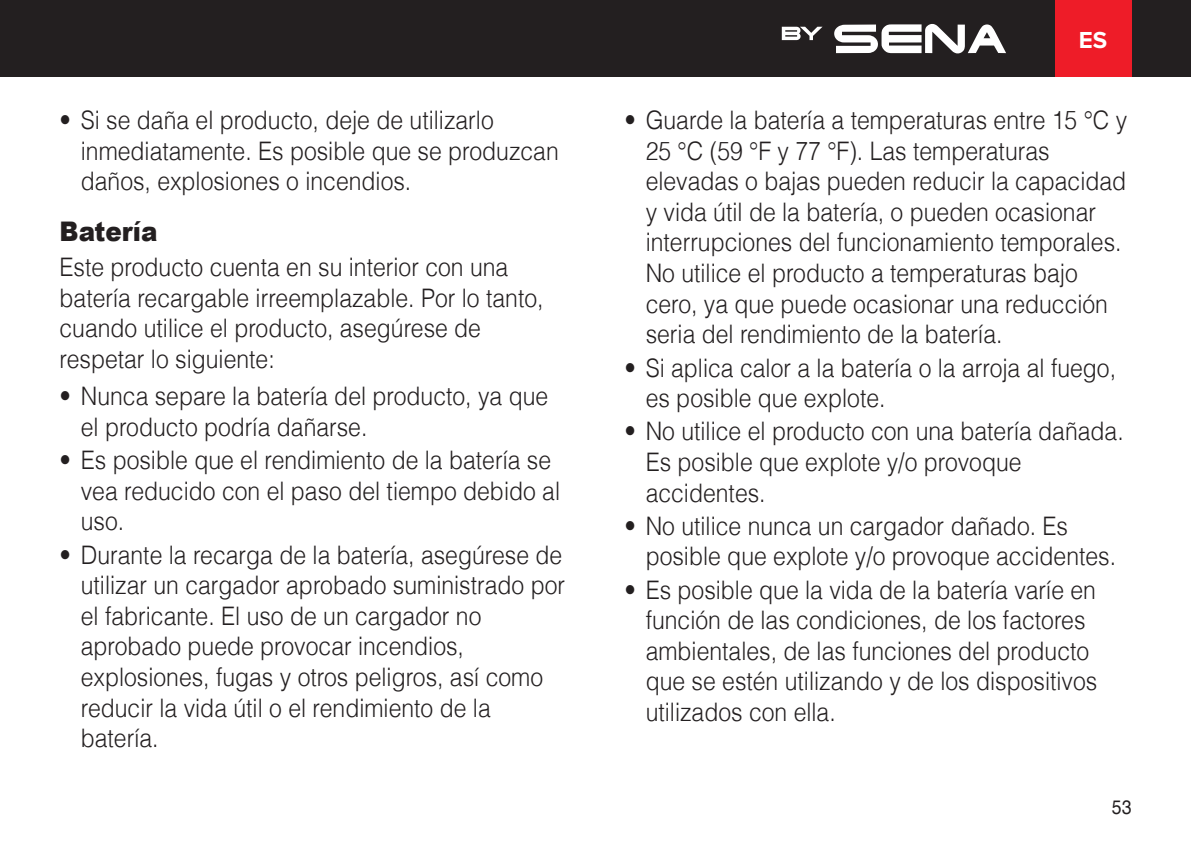
<style>
.page{position:relative;width:1191px;height:851px;background:#fff}
.page>*{position:absolute;margin:0;border:0;box-sizing:border-box;transform-origin:0 0}
.t1{font:900 27px "Arial";color:#231f20;scale:.91 1}
.t2{font:300 25.5px/30.6px "Helvetica LT";color:#231f20;scale:.9 1}
.t3{font:700 24px "Proxima Nova";color:#fff}
.t4{font:19.5px "Helvetica";color:#231f20;scale:.9 1}
</style>
<div class="page">
<div style="left:0;top:0;width:1191px;height:77px;background:#231f20"></div>
<div style="left:1054px;top:0;width:77px;height:77px;background:#ee1c28"></div>
<svg style="left:834px;top:24px;width:172px;height:29px"></svg>
<svg style="left:782px;top:27px;width:40px;height:13px"></svg>
<p class="t2" style="left:81px;top:104px;width:532px;text-indent:-21px">• Si se daña el producto, deje de utilizarlo inmediatamente. Es posible que se produzcan daños, explosiones o incendios.</p>
<p class="t1" style="left:60px;top:212px;width:109px">Batería</p>
<p class="t2" style="left:60px;top:251px;width:539px">Este producto cuenta en su interior con una batería recargable irreemplazable. Por lo tanto, cuando utilice el producto, asegúrese de respetar lo siguiente:</p>
<p class="t2" style="left:81px;top:380px;width:521px;text-indent:-21px">• Nunca separe la batería del producto, ya que el producto podría dañarse.</p>
<p class="t2" style="left:81px;top:444px;width:534px;text-indent:-21px">• Es posible que el rendimiento de la batería se vea reducido con el paso del tiempo debido al uso.</p>
<p class="t2" style="left:81px;top:539px;width:539px;text-indent:-21px">• Durante la recarga de la batería, asegúrese de utilizar un cargador aprobado suministrado por el fabricante. El uso de un cargador no aprobado puede provocar incendios, explosiones, fugas y otros peligros, así como reducir la vida útil o el rendimiento de la batería.</p>
<p class="t3" style="left:1079px;top:26px;width:30px">ES</p>
<p class="t2" style="left:645px;top:104px;width:537px;text-indent:-21px">• Guarde la batería a temperaturas entre 15 °C y 25 °C (59 °F y 77 °F). Las temperaturas elevadas o bajas pueden reducir la capacidad y vida útil de la batería, o pueden ocasionar interrupciones del funcionamiento temporales.<br>No utilice el producto a temperaturas bajo cero, ya que puede ocasionar una reducción seria del rendimiento de la batería.</p>
<p class="t2" style="left:645px;top:352px;width:524px;text-indent:-21px">• Si aplica calor a la batería o la arroja al fuego, es posible que explote.</p>
<p class="t2" style="left:645px;top:415px;width:533px;text-indent:-21px">• No utilice el producto con una batería dañada.<br>Es posible que explote y/o provoque accidentes.</p>
<p class="t2" style="left:645px;top:510px;width:524px;text-indent:-21px">• No utilice nunca un cargador dañado. Es posible que explote y/o provoque accidentes.</p>
<p class="t2" style="left:645px;top:574px;width:503px;text-indent:-21px">• Es posible que la vida de la batería varíe en función de las condiciones, de los factores ambientales, de las funciones del producto que se estén utilizando y de los dispositivos utilizados con ella.</p>
<p class="t4" style="left:1112px;top:795px;width:23px">53</p>
</div>
